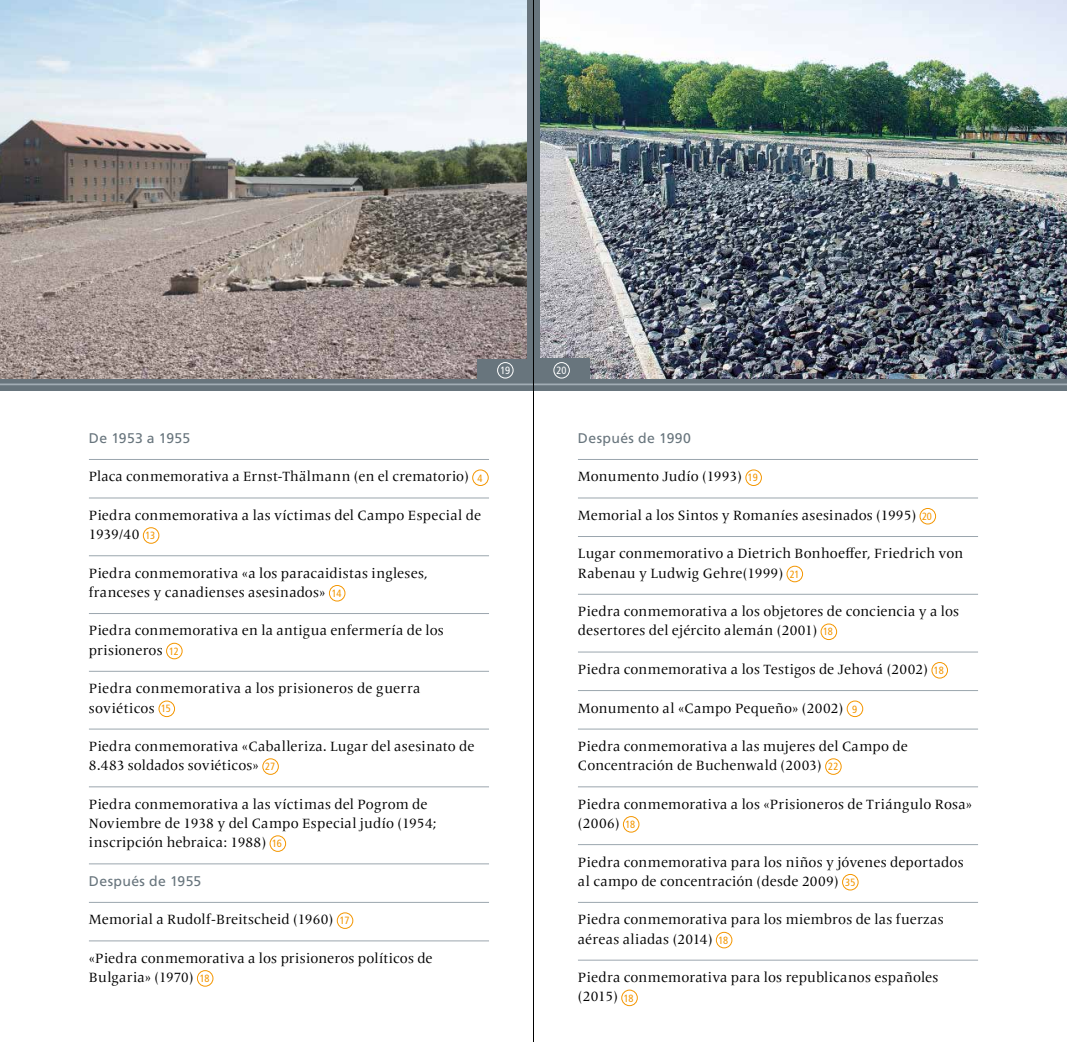
<style>
.page{position:relative;width:1067px;height:1042px;background:#fff}
.page>*{position:absolute;margin:0;border:0;box-sizing:border-box;transform-origin:0 0}
.t1{font:14px/19.2px "Frutiger Serif LT Pro";letter-spacing:.01em;color:#000}
.t2{font:14px "Frutiger LT";letter-spacing:.025em;color:#68757d}
.t3{font:condensed 10.5px "Frutiger LT Std";color:#fff}
.s1{font-family:"Frutiger LT Std";font-stretch:condensed;font-size:10.5px;color:#f49600}
</style>
<div class="page">
<div style="left:0;top:0;width:1067px;height:390px;background:#68757d"></div>
<hr style="left:0;top:383px;width:1067px;height:2px;background:#a2adb5">
<img style="left:0;top:0;width:527px;height:378px">
<img style="left:540px;top:0;width:527px;height:378px">
<hr style="left:578px;top:459px;width:400px;height:1px;background:#9ba6ae">
<hr style="left:578px;top:497px;width:400px;height:1px;background:#9ba6ae">
<hr style="left:578px;top:536px;width:400px;height:1px;background:#9ba6ae">
<hr style="left:578px;top:594px;width:400px;height:1px;background:#9ba6ae">
<hr style="left:578px;top:651px;width:400px;height:1px;background:#9ba6ae">
<hr style="left:578px;top:690px;width:400px;height:1px;background:#9ba6ae">
<hr style="left:578px;top:728px;width:400px;height:1px;background:#9ba6ae">
<hr style="left:578px;top:786px;width:400px;height:1px;background:#9ba6ae">
<hr style="left:578px;top:844px;width:400px;height:1px;background:#9ba6ae">
<hr style="left:578px;top:902px;width:400px;height:1px;background:#9ba6ae">
<hr style="left:578px;top:959px;width:400px;height:1px;background:#9ba6ae">
<div style="left:745px;top:469px;width:17px;height:17px;border:1px solid #f49600;border-radius:50%"></div>
<div style="left:919px;top:508px;width:17px;height:16px;border:1px solid #f49600;border-radius:50%"></div>
<div style="left:786px;top:566px;width:17px;height:16px;border:1px solid #f49600;border-radius:50%"></div>
<div style="left:820px;top:623px;width:17px;height:17px;border:1px solid #f49600;border-radius:50%"></div>
<div style="left:931px;top:662px;width:17px;height:16px;border:1px solid #f49600;border-radius:50%"></div>
<div style="left:846px;top:700px;width:17px;height:17px;border:1px solid #f49600;border-radius:50%"></div>
<div style="left:825px;top:758px;width:16px;height:17px;border:1px solid #f49600;border-radius:50%"></div>
<div style="left:623px;top:816px;width:16px;height:16px;border:1px solid #f49600;border-radius:50%"></div>
<div style="left:842px;top:874px;width:16px;height:16px;border:1px solid #f49600;border-radius:50%"></div>
<div style="left:716px;top:932px;width:16px;height:16px;border:1px solid #f49600;border-radius:50%"></div>
<div style="left:621px;top:989px;width:16px;height:17px;border:1px solid #f49600;border-radius:50%"></div>
<div style="left:533px;top:359px;width:57px;height:22px;background:#68757d"></div>
<div style="left:553px;top:362px;width:17px;height:16px;border:1px solid #fff;border-radius:50%"></div>
<hr style="left:89px;top:459px;width:400px;height:1px;background:#9ba6ae">
<hr style="left:89px;top:497px;width:400px;height:1px;background:#9ba6ae">
<hr style="left:89px;top:555px;width:400px;height:1px;background:#9ba6ae">
<hr style="left:89px;top:613px;width:400px;height:1px;background:#9ba6ae">
<hr style="left:89px;top:671px;width:400px;height:1px;background:#9ba6ae">
<hr style="left:89px;top:728px;width:400px;height:1px;background:#9ba6ae">
<hr style="left:89px;top:786px;width:400px;height:1px;background:#9ba6ae">
<hr style="left:89px;top:863px;width:400px;height:1px;background:#9ba6ae">
<hr style="left:89px;top:902px;width:400px;height:1px;background:#9ba6ae">
<hr style="left:89px;top:940px;width:400px;height:1px;background:#9ba6ae">
<div style="left:472px;top:469px;width:16px;height:17px;border:1px solid #f49600;border-radius:50%"></div>
<div style="left:143px;top:527px;width:16px;height:17px;border:1px solid #f49600;border-radius:50%"></div>
<div style="left:329px;top:585px;width:16px;height:16px;border:1px solid #f49600;border-radius:50%"></div>
<div style="left:166px;top:643px;width:16px;height:16px;border:1px solid #f49600;border-radius:50%"></div>
<div style="left:159px;top:700px;width:16px;height:17px;border:1px solid #f49600;border-radius:50%"></div>
<div style="left:262px;top:758px;width:17px;height:17px;border:1px solid #f49600;border-radius:50%"></div>
<div style="left:270px;top:835px;width:16px;height:17px;border:1px solid #f49600;border-radius:50%"></div>
<div style="left:337px;top:912px;width:16px;height:17px;border:1px solid #f49600;border-radius:50%"></div>
<div style="left:197px;top:970px;width:16px;height:16px;border:1px solid #f49600;border-radius:50%"></div>
<div style="left:477px;top:359px;width:56px;height:22px;background:#68757d"></div>
<div style="left:497px;top:362px;width:16px;height:16px;border:1px solid #fff;border-radius:50%"></div>
<hr style="left:533px;top:0;width:1px;height:1042px;background:#000">
<p class="t3" style="left:500px;top:364px;width:11px">19</p>
<p class="t2" style="left:89px;top:430px;width:103px">De 1953 a 1955</p>
<p class="t1" style="left:89px;top:467px;width:395px">Placa conmemorativa a Ernst-Thälmann (en el crematorio) <span class="s1">4</span></p>
<p class="t1" style="left:89px;top:506px;width:394px">Piedra conmemorativa a las víctimas del Campo Especial de<br>1939/40 <span class="s1">13</span></p>
<p class="t1" style="left:89px;top:563px;width:340px">Piedra conmemorativa «a los paracaidistas ingleses, franceses y canadienses asesinados» <span class="s1">14</span></p>
<p class="t1" style="left:89px;top:621px;width:356px">Piedra conmemorativa en la antigua enfermería de los prisioneros <span class="s1">12</span></p>
<p class="t1" style="left:89px;top:679px;width:333px">Piedra conmemorativa a los prisioneros de guerra soviéticos <span class="s1">15</span></p>
<p class="t1" style="left:89px;top:737px;width:387px">Piedra conmemorativa «Caballeriza. Lugar del asesinato de<br>8.483 soldados soviéticos» <span class="s1">27</span></p>
<p class="t1" style="left:89px;top:794px;width:349px">Piedra conmemorativa a las víctimas del Pogrom de<br>Noviembre de 1938 y del Campo Especial judío (1954; inscripción hebraica: 1988) <span class="s1">16</span></p>
<p class="t2" style="left:89px;top:873px;width:114px">Después de 1955</p>
<p class="t1" style="left:89px;top:910px;width:262px">Memorial a Rudolf-Breitscheid (1960) <span class="s1">17</span></p>
<p class="t1" style="left:89px;top:948px;width:345px">«Piedra conmemorativa a los prisioneros políticos de<br>Bulgaria» (1970) <span class="s1">18</span></p>
<p class="t3" style="left:556px;top:364px;width:12px">20</p>
<p class="t2" style="left:578px;top:430px;width:115px">Después de 1990</p>
<p class="t1" style="left:578px;top:467px;width:181px">Monumento Judío (1993) <span class="s1">19</span></p>
<p class="t1" style="left:578px;top:506px;width:355px">Memorial a los Sintos y Romaníes asesinados (1995) <span class="s1">20</span></p>
<p class="t1" style="left:578px;top:544px;width:387px">Lugar conmemorativo a Dietrich Bonhoeffer, Friedrich von<br>Rabenau y Ludwig Gehre(1999) <span class="s1">21</span></p>
<p class="t1" style="left:578px;top:602px;width:383px">Piedra conmemorativa a los objetores de conciencia y a los desertores del ejército alemán (2001) <span class="s1">18</span></p>
<p class="t1" style="left:578px;top:660px;width:367px">Piedra conmemorativa a los Testigos de Jehová (2002) <span class="s1">18</span></p>
<p class="t1" style="left:578px;top:698px;width:281px">Monumento al «Campo Pequeño» (2002) <span class="s1">9</span></p>
<p class="t1" style="left:578px;top:737px;width:331px">Piedra conmemorativa a las mujeres del Campo de<br>Concentración de Buchenwald (2003) <span class="s1">22</span></p>
<p class="t1" style="left:578px;top:794px;width:395px">Piedra conmemorativa a los «Prisioneros de Triángulo Rosa» (2006) <span class="s1">18</span></p>
<p class="t1" style="left:578px;top:852px;width:387px">Piedra conmemorativa para los niños y jóvenes deportados al campo de concentración (desde 2009) <span class="s1">35</span></p>
<p class="t1" style="left:578px;top:910px;width:367px">Piedra conmemorativa para los miembros de las fuerzas aéreas aliadas (2014) <span class="s1">18</span></p>
<p class="t1" style="left:578px;top:968px;width:362px">Piedra conmemorativa para los republicanos españoles (2015) <span class="s1">18</span></p>
</div>
